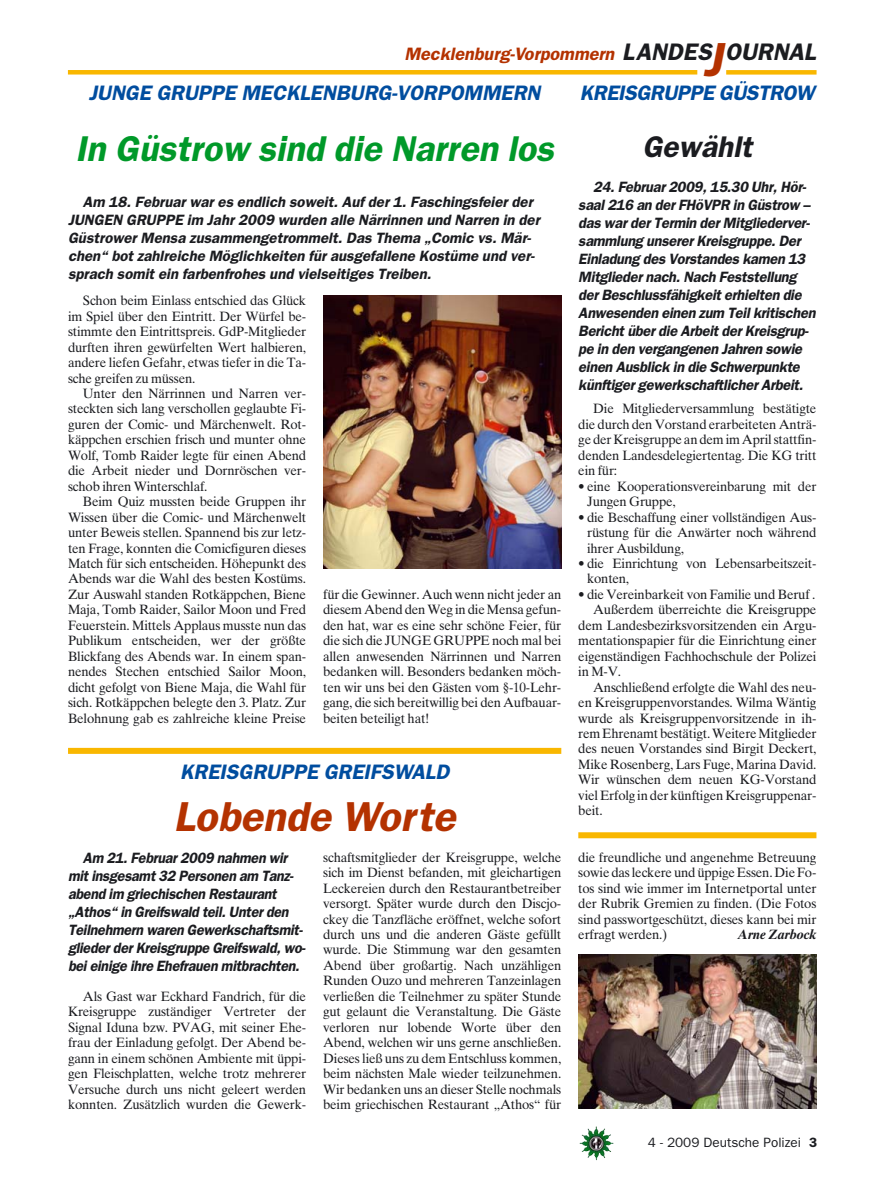
<style>
.page{position:relative;width:893px;height:1191px;background:#fff}
.page>*{position:absolute;margin:0;border:0;box-sizing:border-box;transform-origin:0 0}
.t1{font:italic 600 42px "Franklin Gothic";color:#b43200}
.t2{font:italic 600 36px "Franklin Gothic";color:#009929}
.t3{font:italic 600 30px "Franklin Gothic";color:#1b1c20}
.t4{font:italic 600 24px "Franklin Gothic";color:#1b1c20}
.t5{font:italic 600 21px "Franklin Gothic";color:#004d9f}
.t6{font:italic 600 18px "Franklin Gothic";color:#b43200}
.t7{font:italic 600 15px/18px "Franklin Gothic";letter-spacing:-.02em;color:#1b1c20}
.t8{font:italic 600 15px/18px "Franklin Gothic";color:#1b1c20}
.t9{font:italic 600 15px/18px "Franklin Gothic";letter-spacing:-.02em;color:#1b1c20;scale:.95 1}
.t10{font:13.5px/15.5px "Times Ten";letter-spacing:-.015em;color:#1b1c20;text-align:justify}
.t11{font:13.5px "Franklin Gothic";color:#1b1c20}
.t12{font:italic 700 13.5px "Times Ten";letter-spacing:-.015em;color:#1b1c20}
.s1{font-size:48px;color:#b43200}
.s2{font-weight:600}
</style>
<div class="page">
<img style="left:582px;top:1128px;width:31px;height:32px">
<div style="left:68px;top:70px;width:629px;height:5px;background:#f9b700"></div>
<div style="left:726px;top:70px;width:90px;height:5px;background:#f9b700"></div>
<div style="left:68px;top:748px;width:493px;height:6px;background:#f9b700"></div>
<img style="left:578px;top:954px;width:238px;height:155px">
<img style="left:323px;top:296px;width:238px;height:272px">
<div style="left:578px;top:832px;width:238px;height:6px;background:#f9b700"></div>
<h3 class="t4" style="left:622px;top:44px;width:110px">LANDES<span class="s1">J</span></h3>
<h3 class="t6" style="left:404px;top:48px;width:214px">Mecklenburg-Vorpommern</h3>
<h3 class="t4" style="left:725px;top:44px;width:92px">OURNAL</h3>
<h3 class="t5" style="left:89px;top:86px;width:457px">JUNGE GRUPPE MECKLENBURG-VORPOMMERN</h3>
<h3 class="t5" style="left:580px;top:86px;width:240px">KREISGRUPPE GÜSTROW</h3>
<h2 class="t2" style="left:75px;top:136px;width:486px">In Güstrow sind die Narren los</h2>
<h3 class="t3" style="left:642px;top:136px;width:116px">Gewählt</h3>
<p class="t8" style="left:68px;top:194px;width:476px;text-indent:15px">Am 18. Februar war es endlich soweit. Auf der 1. Faschingsfeier der JUNGEN GRUPPE im Jahr 2009 wurden alle Närrinnen und Narren in der Güstrower Mensa zusammengetrommelt. Das Thema „Comic vs. Mär&shy;chen“ bot zahlreiche Möglichkeiten für ausgefallene Kostüme und ver&shy;sprach somit ein farbenfrohes und vielseitiges Treiben.</p>
<p class="t10" style="left:68px;top:294px;width:240px;text-indent:15px">Schon beim Einlass entschied das Glück im Spiel über den Eintritt. Der Würfel be&shy;stimmte den Eintrittspreis. GdP-Mitglieder durften ihren gewürfelten Wert halbieren, andere liefen Gefahr, etwas tiefer in die Ta&shy;sche greifen zu müssen.</p>
<p class="t10" style="left:68px;top:387px;width:240px;text-indent:15px">Unter den Närrinnen und Narren ver&shy;steckten sich lang verschollen geglaubte Fi&shy;guren der Comic- und Märchenwelt. Rot&shy;käppchen erschien frisch und munter ohne Wolf, Tomb Raider legte für einen Abend die Arbeit nieder und Dornröschen ver&shy;schob ihren Winterschlaf.</p>
<p class="t10" style="left:68px;top:495px;width:240px;text-indent:15px">Beim Quiz mussten beide Gruppen ihr Wissen über die Comic- und Märchenwelt unter Beweis stellen. Spannend bis zur letz&shy;ten Frage, konnten die Comicfiguren dieses Match für sich entscheiden. Höhepunkt des Abends war die Wahl des besten Kostüms.<br>Zur Auswahl standen Rotkäppchen, Biene Maja, Tomb Raider, Sailor Moon und Fred Feuerstein. Mittels Applaus musste nun das Publikum entscheiden, wer der größte Blickfang des Abends war. In einem span&shy;nendes Stechen entschied Sailor Moon, dicht gefolgt von Biene Maja, die Wahl für sich. Rotkäppchen belegte den 3. Platz. Zur Belohnung gab es zahlreiche kleine Preise</p>
<p class="t10" style="left:323px;top:588px;width:240px">für die Gewinner. Auch wenn nicht jeder an diesem Abend den Weg in die Mensa gefun&shy;den hat, war es eine sehr schöne Feier, für die sich die JUNGE GRUPPE noch mal bei allen anwesenden Närrinnen und Narren bedanken will. Besonders bedanken möch&shy;ten wir uns bei den Gästen vom §-10-Lehr&shy;gang, die sich bereitwillig bei den Aufbauar&shy;beiten beteiligt hat!</p>
<h3 class="t5" style="left:180px;top:764px;width:274px">KREISGRUPPE GREIFSWALD</h3>
<h1 class="t1" style="left:174px;top:802px;width:290px">Lobende Worte</h1>
<p class="t7" style="left:578px;top:179px;width:241px;text-indent:15px">24.Februar2009,15.30 Uhr,Hör&shy;saal216 an derFHöVPR in Güstrow – das warderTermin derMitgliederver&shy;sammlung unsererKreisgruppe.Der Einladung des Vorstandes kamen 13<br>Mitgliedernach.Nach Feststellung derBeschlussfähigkeit erhielten die Anwesenden einen zum Teilkritischen Bericht überdie Arbeit derKreisgrup&shy;pe in den vergangenen Jahren sowie einen Ausblick in die Schwerpunkte künftigergewerkschaftlicherArbeit.</p>
<p class="t10" style="left:578px;top:402px;width:240px;text-indent:15px">Die Mitgliederversammlung bestätigte die durch den Vorstand erarbeiteten Anträ&shy;ge der Kreisgruppe an dem im April stattfin&shy;denden Landesdelegiertentag. Die KG tritt ein für:</p>
<p class="t10" style="left:587px;top:480px;width:231px;text-indent:-9px">• eine Kooperationsvereinbarung mit der<br>Jungen Gruppe,</p>
<p class="t10" style="left:587px;top:510px;width:231px;text-indent:-9px">• die Beschaffung einer vollständigen Aus&shy;rüstung für die Anwärter noch während ihrer Ausbildung,</p>
<p class="t10" style="left:587px;top:557px;width:231px;text-indent:-9px">• die Einrichtung von Lebensarbeitszeit&shy;konten,</p>
<p class="t10" style="left:578px;top:588px;width:239px">• die Vereinbarkeit von Familie und Beruf .</p>
<p class="t10" style="left:593px;top:603px;width:225px">Außerdem überreichte die Kreisgruppe</p>
<p class="t10" style="left:578px;top:619px;width:240px">dem Landesbezirksvorsitzenden ein Argu-</p>
<p class="t10" style="left:578px;top:634px;width:240px">mentationspapier für die Einrichtung einer</p>
<p class="t10" style="left:578px;top:650px;width:240px">eigenständigen Fachhochschule der Polizei</p>
<p class="t10" style="left:578px;top:665px;width:44px">in M-V.</p>
<p class="t10" style="left:593px;top:680px;width:225px">Anschließend erfolgte die Wahl des neu-</p>
<p class="t10" style="left:578px;top:696px;width:240px">en Kreisgruppenvorstandes. Wilma Wäntig</p>
<p class="t10" style="left:578px;top:711px;width:240px">wurde als Kreisgruppenvorsitzende in ih-</p>
<p class="t10" style="left:578px;top:727px;width:240px">rem Ehrenamt bestätigt. Weitere Mitglieder</p>
<p class="t10" style="left:578px;top:742px;width:240px">des neuen Vorstandes sind Birgit Deckert,</p>
<p class="t10" style="left:578px;top:758px;width:240px">Mike Rosenberg, Lars Fuge, Marina David.</p>
<p class="t10" style="left:578px;top:773px;width:240px">Wir wünschen dem neuen KG-Vorstand</p>
<p class="t10" style="left:578px;top:789px;width:240px">viel Erfolg in der künftigen Kreisgruppenar-</p>
<p class="t10" style="left:578px;top:804px;width:26px">beit.</p>
<p class="t9" style="left:68px;top:850px;width:253px;text-indent:15px">Am 21.Februar2009 nahmen wir mit insgesamt 32 Personen am Tanz&shy;abend im griechischen Restaurant „Athos“ in Greifswald teil.Unterden Teilnehmern waren Gewerkschaftsmit&shy;gliederderKreisgruppe Greifswald,wo&shy;beieinige ihre Ehefrauen mitbrachten.</p>
<p class="t10" style="left:68px;top:989px;width:240px;text-indent:15px">Als Gast war Eckhard Fandrich, für die Kreisgruppe zuständiger Vertreter der Signal Iduna bzw. PVAG, mit seiner Ehe&shy;frau der Einladung gefolgt. Der Abend be&shy;gann in einem schönen Ambiente mit üppi&shy;gen Fleischplatten, welche trotz mehrerer Versuche durch uns nicht geleert werden konnten. Zusätzlich wurden die Gewerk-</p>
<p class="t10" style="left:323px;top:850px;width:240px">schaftsmitglieder der Kreisgruppe, welche sich im Dienst befanden, mit gleichartigen Leckereien durch den Restaurantbetreiber versorgt. Später wurde durch den Discjo - ckey die Tanzfläche eröffnet, welche sofort durch uns und die anderen Gäste gefüllt wurde. Die Stimmung war den gesamten Abend über großartig. Nach unzähligen Runden Ouzo und mehreren Tanzeinlagen verließen die Teilnehmer zu später Stunde gut gelaunt die Veranstaltung. Die Gäste verloren nur lobende Worte über den Abend, welchen wir uns gerne anschließen.<br>Dieses ließ uns zu dem Entschluss kommen, beim nächsten Male wieder teilzunehmen.<br>Wir bedanken uns an dieser Stelle nochmals beim griechischen Restaurant „Athos“ für</p>
<p class="t10" style="left:578px;top:850px;width:240px">die freundliche und angenehme Betreuung sowie das leckere und üppige Essen. Die Fo&shy;tos sind wie immer im Internetportal unter der Rubrik Gremien zu finden. (Die Fotos sind passwortgeschützt, dieses kann bei mir erfragt werden.)</p>
<p class="t12" style="left:738px;top:929px;width:80px">Arne Zarbock</p>
<p class="t11" style="left:648px;top:1138px;width:171px">4 - 2009 Deutsche Polizei <span class="s2">3</span></p>
</div>
